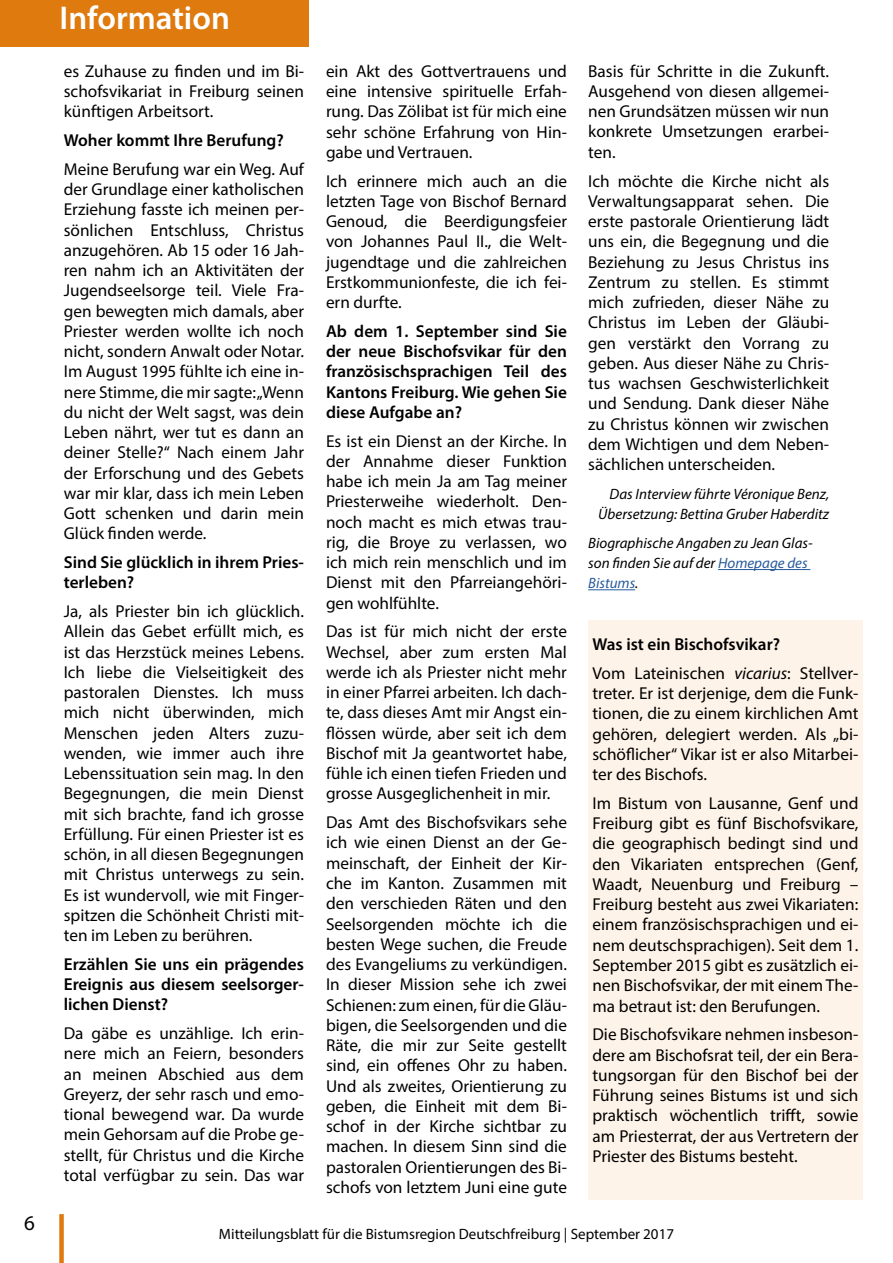
<style>
.page{position:relative;width:893px;height:1263px;background:#fff}
.page>*{position:absolute;margin:0;border:0;box-sizing:border-box;transform-origin:0 0}
.t1{font:600 33px "Myriad Pro";color:#fff}
.t2{font:21px "Myriad Pro";color:#000}
.t3{font:17.25px/20.2px "Myriad Pro";color:#000;text-align:justify}
.t4{font:600 17.25px/20.2px "Myriad Pro";color:#000;text-align:justify}
.t5{font:italic 15px/20.2px "Myriad Pro";color:#000;text-align:right}
.t6{font:15px "Myriad Pro";color:#000}
.s1{color:#275b9b}
.s2{font-weight:600}
.s3{font-style:italic}
</style>
<div class="page">
<div style="left:59px;top:1214px;width:5px;height:49px;background:#df7a0e"></div>
<div style="left:0;top:0;width:308px;height:47px;background:#df7a0e"></div>
<hr style="left:718px;top:569px;width:92px;height:1px;background:#275b9b">
<hr style="left:588px;top:589px;width:47px;height:1px;background:#275b9b">
<div style="left:588px;top:620px;width:275px;height:579px;background:#fdf3e8"></div>
<p class="t2" style="left:24px;top:1210px;width:12px">6</p>
<h1 class="t1" style="left:60px;top:-3px;width:172px">Information</h1>
<p class="t3" style="left:64px;top:61px;width:242px">es Zuhause zu finden und im Bi&shy;schofsvikariat in Freiburg seinen künftigen Arbeitsort.</p>
<p class="t4" style="left:64px;top:130px;width:222px">Woher kommt Ihre Berufung?</p>
<p class="t3" style="left:64px;top:159px;width:242px">Meine Berufung war ein Weg. Auf der Grundlage einer katholischen Erziehung fasste ich meinen per&shy;sönlichen Entschluss, Christus anzugehören. Ab 15 oder 16 Jah&shy;ren nahm ich an Aktivitäten der Jugendseelsorge teil. Viele Fra&shy;gen bewegten mich damals, aber Priester werden wollte ich noch nicht, sondern Anwalt oder Notar.<br>Im August 1995 fühlte ich eine in&shy;nere Stimme, die mir sagte: „Wenn du nicht der Welt sagst, was dein Leben nährt, wer tut es dann an deiner Stelle?“ Nach einem Jahr der Erforschung und des Gebets war mir klar, dass ich mein Leben Gott schenken und darin mein Glück finden werde.</p>
<p class="t4" style="left:64px;top:552px;width:242px">Sind Sie glücklich in ihrem Pries&shy;terleben?</p>
<p class="t3" style="left:64px;top:601px;width:242px">Ja, als Priester bin ich glücklich.<br>Allein das Gebet erfüllt mich, es ist das Herzstück meines Lebens.<br>Ich liebe die Vielseitigkeit des pastoralen Dienstes. Ich muss mich nicht überwinden, mich Menschen jeden Alters zuzu&shy;wenden, wie immer auch ihre Lebenssituation sein mag. In den Begegnungen, die mein Dienst mit sich brachte, fand ich grosse Erfüllung. Für einen Priester ist es schön, in all diesen Begegnungen mit Christus unterwegs zu sein.<br>Es ist wundervoll, wie mit Finger&shy;spitzen die Schönheit Christi mit&shy;ten im Leben zu berühren.</p>
<p class="t4" style="left:64px;top:953px;width:242px">Erzählen Sie uns ein prägendes Ereignis aus diesem seelsorger&shy;lichen Dienst?</p>
<p class="t3" style="left:64px;top:1023px;width:242px">Da gäbe es unzählige. Ich erin&shy;nere mich an Feiern, besonders an meinen Abschied aus dem Greyerz, der sehr rasch und emo&shy;tional bewegend war. Da wurde mein Gehorsam auf die Probe ge&shy;stellt, für Christus und die Kirche total verfügbar zu sein. Das war</p>
<p class="t3" style="left:326px;top:61px;width:242px">ein Akt des Gottvertrauens und eine intensive spirituelle Erfah&shy;rung. Das Zölibat ist für mich eine sehr schöne Erfahrung von Hin&shy;gabe und Vertrauen.</p>
<p class="t3" style="left:326px;top:170px;width:242px">Ich erinnere mich auch an die letzten Tage von Bischof Bernard Genoud, die Beerdigungsfeier von Johannes Paul II., die Welt&shy;jugendtage und die zahlreichen Erstkommunionfeste, die ich fei&shy;ern durfte.</p>
<p class="t4" style="left:326px;top:320px;width:242px">Ab dem 1. September sind Sie der neue Bischofsvikar für den französischsprachigen Teil des Kantons Freiburg. Wie gehen Sie diese Aufgabe an?</p>
<p class="t3" style="left:326px;top:430px;width:242px">Es ist ein Dienst an der Kirche. In der Annahme dieser Funktion habe ich mein Ja am Tag meiner Priesterweihe wiederholt. Den&shy;noch macht es mich etwas trau&shy;rig, die Broye zu verlassen, wo ich mich rein menschlich und im Dienst mit den Pfarreiangehöri&shy;gen wohlfühlte.</p>
<p class="t3" style="left:326px;top:621px;width:242px">Das ist für mich nicht der erste Wechsel, aber zum ersten Mal werde ich als Priester nicht mehr in einer Pfarrei arbeiten. Ich dach&shy;te, dass dieses Amt mir Angst ein&shy;flössen würde, aber seit ich dem Bischof mit Ja geantwortet habe, fühle ich einen tiefen Frieden und grosse Ausgeglichenheit in mir.</p>
<p class="t3" style="left:326px;top:812px;width:242px">Das Amt des Bischofsvikars sehe ich wie einen Dienst an der Ge&shy;meinschaft, der Einheit der Kir&shy;che im Kanton. Zusammen mit den verschieden Räten und den Seelsorgenden möchte ich die besten Wege suchen, die Freude des Evangeliums zu verkündigen.<br>In dieser Mission sehe ich zwei Schienen: zum einen, für die Gläu&shy;bigen, die Seelsorgenden und die Räte, die mir zur Seite gestellt sind, ein offenes Ohr zu haben.<br>Und als zweites, Orientierung zu geben, die Einheit mit dem Bi&shy;schof in der Kirche sichtbar zu machen. In diesem Sinn sind die pastoralen Orientierungen des Bi&shy;schofs von letztem Juni eine gute</p>
<p class="t3" style="left:588px;top:61px;width:242px">Basis für Schritte in die Zukunft.<br>Ausgehend von diesen allgemei&shy;nen Grundsätzen müssen wir nun konkrete Umsetzungen erarbei&shy;ten.</p>
<p class="t3" style="left:588px;top:170px;width:242px">Ich möchte die Kirche nicht als Verwaltungsapparat sehen. Die erste pastorale Orientierung lädt uns ein, die Begegnung und die Beziehung zu Jesus Christus ins Zentrum zu stellen. Es stimmt mich zufrieden, dieser Nähe zu Christus im Leben der Gläubi&shy;gen verstärkt den Vorrang zu geben. Aus dieser Nähe zu Chris&shy;tus wachsen Geschwisterlichkeit und Sendung. Dank dieser Nähe zu Christus können wir zwischen dem Wichtigen und dem Neben&shy;sächlichen unterscheiden.</p>
<p class="t5" style="left:598px;top:483px;width:232px">Das Interview führte Véronique Benz,<br>Übersetzung: Bettina Gruber Haberditz</p>
<p class="t5" style="left:588px;top:532px;width:226px;text-align:left">Biographische Angaben zu Jean Glas&shy;son finden Sie auf der <span class="s1">Homepage des<br>Bistums</span>.</p>
<p class="t3" style="left:592px;top:630px;width:267px;line-height:28.8px"><span class="s2">Was ist ein Bischofsvikar?<br></span>Vom Lateinischen <span class="s3">vicarius</span>: Stellver-</p>
<p class="t3" style="left:592px;top:683px;width:267px">treter. Er ist derjenige, dem die Funk&shy;tionen, die zu einem kirchlichen Amt gehören, delegiert werden. Als „bi&shy;schöflicher“ Vikar ist er also Mitarbei&shy;ter des Bischofs.</p>
<p class="t3" style="left:592px;top:793px;width:267px">Im Bistum von Lausanne, Genf und Freiburg gibt es fünf Bischofsvikare, die geographisch bedingt sind und den Vikariaten entsprechen (Genf, Waadt, Neuenburg und Freiburg – Freiburg besteht aus zwei Vikariaten: einem französischsprachigen und ei&shy;nem deutschsprachigen). Seit dem 1.<br>September 2015 gibt es zusätzlich ei&shy;nen Bischofsvikar, der mit einem The&shy;ma betraut ist: den Berufungen.</p>
<p class="t3" style="left:592px;top:1024px;width:267px">Die Bischofsvikare nehmen insbeson&shy;dere am Bischofsrat teil, der ein Bera&shy;tungsorgan für den Bischof bei der Führung seines Bistums ist und sich praktisch wöchentlich trifft, sowie am Priesterrat, der aus Vertretern der Priester des Bistums besteht.</p>
<p class="t6" style="left:219px;top:1224px;width:457px">Mitteilungsblatt für die Bistumsregion Deutschfreiburg | September 2017</p>
</div>
